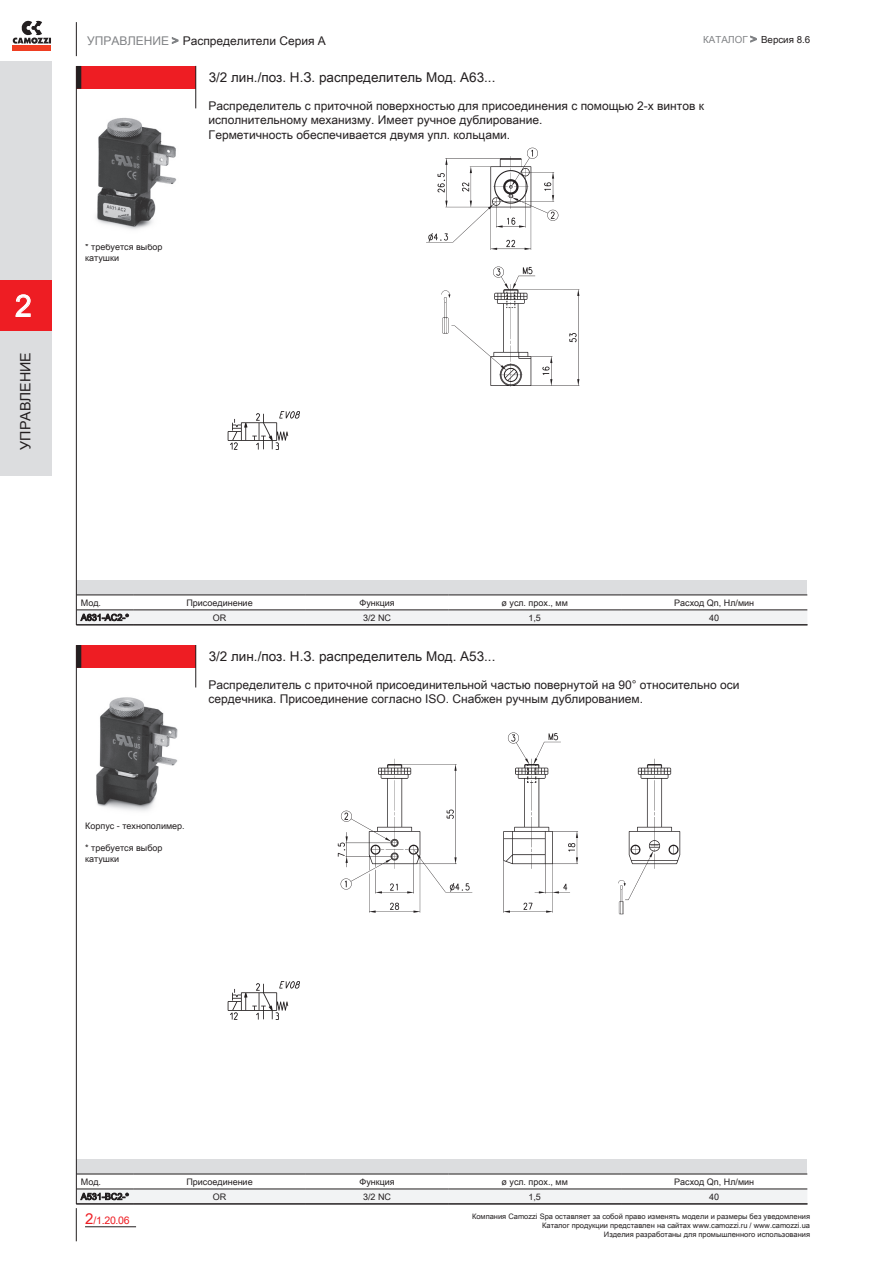
<style>
.page{position:relative;width:893px;height:1263px;background:#fff}
.page>*{position:absolute;margin:0;border:0;box-sizing:border-box;transform-origin:0 0}
.t1{font:30px "Arial Unicode MS";color:#fff}
.t2{font:14.25px "Arial Unicode MS";color:#231f20}
.t3{font:13.5px "Arial Unicode MS";color:#231f20}
.t4{font:12px/14.4px "Arial Unicode MS";color:#231f20}
.t5{font:10.5px "Arial Unicode MS";color:#ee1d23}
.t6{font:9.75px "Arial Unicode MS";color:#231f20}
.t7{font:9px/10.8px "Arial Unicode MS";color:#231f20}
.t8{font:7.5px/9px "Arial Unicode MS";color:#231f20;text-align:right}
.s1{color:#808285}
.s2{font-size:12px;color:#808285}
.s3{font-size:15px}
</style>
<div class="page">
<svg style="left:750px;top:36px;width:7px;height:7px"></svg>
<svg style="left:13px;top:21px;width:38px;height:23px"></svg>
<div style="left:13px;top:45px;width:38px;height:5px;background:#ef3e22"></div>
<hr style="left:76px;top:1208px;width:1px;height:33px;background:#231f20">
<div style="left:0;top:62px;width:51px;height:414px;background:#dcdddf"></div>
<hr style="left:76px;top:22px;width:1px;height:34px;background:#231f20">
<hr style="left:85px;top:1226px;width:51px;height:1px;background:#231f20">
<div style="left:0;top:281px;width:51px;height:50px;background:#ee1d23"></div>
<svg style="left:16px;top:294px;width:15px;height:23px"></svg>
<svg style="left:172px;top:37px;width:7px;height:7px"></svg>
<div style="left:76px;top:66px;width:120px;height:23px;background:#ee1d23"></div>
<hr style="left:77px;top:66px;width:4px;height:22px;background:#231f20">
<hr style="left:195px;top:66px;width:1px;height:42px;background:#231f20">
<div style="left:77px;top:580px;width:730px;height:15px;background:#dcdddf"></div>
<hr style="left:77px;top:595px;width:56px;height:1px;background:#231f20">
<hr style="left:133px;top:595px;width:173px;height:1px;background:#231f20">
<hr style="left:306px;top:595px;width:142px;height:1px;background:#231f20">
<hr style="left:448px;top:595px;width:173px;height:1px;background:#231f20">
<hr style="left:621px;top:595px;width:186px;height:1px;background:#231f20">
<svg style="left:77px;top:610px;width:730px;height:14px"></svg>
<hr style="left:76px;top:624px;width:731px;height:1px;background:#231f20">
<img style="left:426px;top:147px;width:154px;height:240px">
<img style="left:96px;top:117px;width:81px;height:113px">
<img style="left:227px;top:411px;width:73px;height:39px">
<hr style="left:76px;top:66px;width:1px;height:559px;background:#231f20">
<div style="left:76px;top:645px;width:120px;height:23px;background:#ee1d23"></div>
<hr style="left:77px;top:645px;width:4px;height:22px;background:#231f20">
<hr style="left:195px;top:645px;width:1px;height:42px;background:#231f20">
<div style="left:77px;top:1159px;width:730px;height:15px;background:#dcdddf"></div>
<hr style="left:77px;top:1174px;width:56px;height:1px;background:#231f20">
<hr style="left:133px;top:1174px;width:173px;height:1px;background:#231f20">
<hr style="left:306px;top:1174px;width:142px;height:1px;background:#231f20">
<hr style="left:448px;top:1174px;width:173px;height:1px;background:#231f20">
<hr style="left:621px;top:1174px;width:186px;height:1px;background:#231f20">
<svg style="left:77px;top:1189px;width:730px;height:15px"></svg>
<hr style="left:76px;top:1204px;width:731px;height:1px;background:#231f20">
<img style="left:337px;top:732px;width:344px;height:183px">
<img style="left:96px;top:697px;width:82px;height:114px">
<img style="left:227px;top:981px;width:73px;height:39px">
<hr style="left:76px;top:645px;width:1px;height:559px;background:#231f20">
<h1 class="t1" style="left:15px;top:284px;width:18px">2</h1>
<p class="t2" style="left:15px;top:449px;width:99px;rotate:-90deg">УПРАВЛЕНИЕ</p>
<p class="t4" style="left:87px;top:33px;width:240px"><span class="s1">УПРАВЛЕНИЕ &gt;</span> Распределители Серия А</p>
<p class="t6" style="left:703px;top:32px;width:109px"><span class="s1">КАТАЛОГ</span> <span class="s2">&gt;</span> Версия 8.6</p>
<p class="t7" style="left:85px;top:241px;width:79px">* требуется выбор катушки</p>
<p class="t3" style="left:209px;top:68px;width:288px">3/2 лин./поз. Н.З. распределитель Мод. A63...</p>
<p class="t4" style="left:209px;top:98px;width:497px">Распределитель с приточной поверхностью для присоединения с помощью 2-х винтов к исполнительному механизму. Имеет ручное дублирование.<br>Герметичность обеспечивается двумя упл. кольцами.</p>
<p class="t7" style="left:81px;top:597px;width:22px">Мод.</p>
<p class="t7" style="left:186px;top:597px;width:68px">Присоединение</p>
<p class="t7" style="left:359px;top:597px;width:37px">Функция</p>
<p class="t7" style="left:501px;top:597px;width:68px">ø усл. прох., мм</p>
<p class="t7" style="left:674px;top:597px;width:82px">Расход Qn, Нл/мин</p>
<p class="t7" style="left:213px;top:612px;width:15px">OR</p>
<p class="t7" style="left:363px;top:612px;width:30px">3/2 NC</p>
<p class="t7" style="left:528px;top:612px;width:14px">1,5</p>
<p class="t7" style="left:709px;top:612px;width:12px">40</p>
<p class="t3" style="left:209px;top:647px;width:288px">3/2 лин./поз. Н.З. распределитель Мод. A53...</p>
<p class="t4" style="left:209px;top:677px;width:532px">Распределитель с приточной присоединительной частью повернутой на 90° относительно оси сердечника. Присоединение согласно ISO. Снабжен ручным дублированием.</p>
<p class="t7" style="left:85px;top:820px;width:101px">Корпус - технополимер.</p>
<p class="t7" style="left:85px;top:842px;width:79px">* требуется выбор катушки</p>
<p class="t7" style="left:81px;top:1176px;width:22px">Мод.</p>
<p class="t7" style="left:186px;top:1176px;width:68px">Присоединение</p>
<p class="t7" style="left:359px;top:1176px;width:37px">Функция</p>
<p class="t7" style="left:501px;top:1176px;width:68px">ø усл. прох., мм</p>
<p class="t7" style="left:674px;top:1176px;width:82px">Расход Qn, Нл/мин</p>
<p class="t7" style="left:81px;top:1191px;width:50px">A531-BC2-*</p>
<p class="t7" style="left:213px;top:1191px;width:15px">OR</p>
<p class="t7" style="left:363px;top:1191px;width:30px">3/2 NC</p>
<p class="t7" style="left:528px;top:1191px;width:14px">1,5</p>
<p class="t7" style="left:709px;top:1191px;width:12px">40</p>
<p class="t5" style="left:85px;top:1212px;width:46px"><span class="s3">2</span>/1.20.06</p>
<p class="t8" style="left:472px;top:1212px;width:339px">Компания Camozzi Spa оставляет за собой право изменять модели и размеры без уведомления<br>Каталог продукции представлен на сайтах www.camozzi.ru / www.camozzi.ua<br>Изделия разработаны для промышленного использования</p>
</div>
